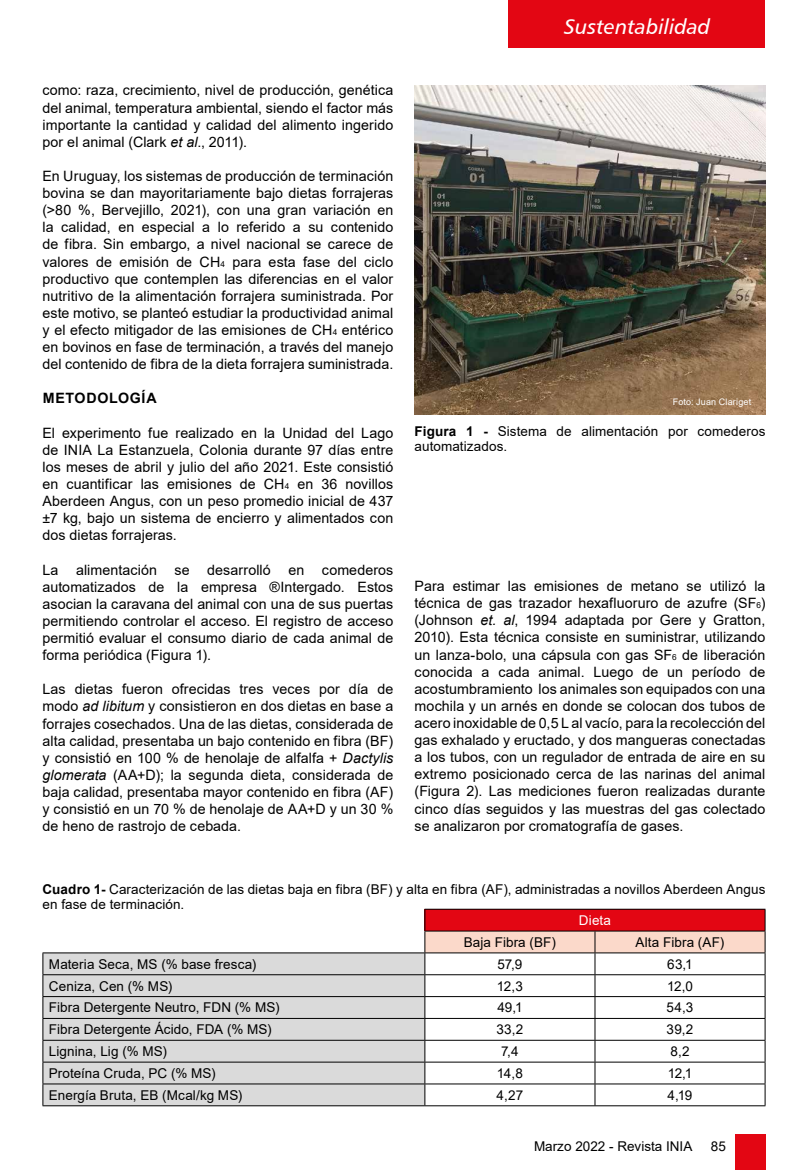
<style>
.page{position:relative;width:808px;height:1170px;background:#fff}
.page>*{position:absolute;margin:0;border:0;box-sizing:border-box;transform-origin:0 0}
.t1{font:21px "Humanist 777 BT Italic B";color:#fff}
.t2{font:14.25px/17.1px "Arial";letter-spacing:.005em;color:#000;text-align:justify}
.t3{font:700 14.25px "Arial";letter-spacing:.045em;color:#000}
.t4{font:13.5px/15px "Arial";letter-spacing:.005em;color:#000}
.t5{font:13.5px "Arial";letter-spacing:.01em;color:#fff}
.t6{font:9px "Arial";letter-spacing:.02em;color:#fff}
.s1{font-style:italic}
.s2{font-size:8.25px}
.s3{font-weight:700}
</style>
<div class="page">
<div style="left:508px;top:0;width:257px;height:47px;background:#e30613"></div>
<div style="left:734px;top:1134px;width:31px;height:35px;background:#e30613"></div>
<img style="left:415px;top:85px;width:350px;height:330px">
<div style="left:44px;top:953px;width:380px;height:152px;background:#dadada"></div>
<hr style="left:424px;top:908px;width:171px;height:1px;background:#000">
<hr style="left:595px;top:908px;width:170px;height:1px;background:#000">
<hr style="left:43px;top:974px;width:382px;height:1px;background:#000">
<hr style="left:43px;top:996px;width:382px;height:1px;background:#000">
<hr style="left:43px;top:1017px;width:382px;height:1px;background:#000">
<hr style="left:43px;top:1039px;width:382px;height:1px;background:#000">
<hr style="left:43px;top:1061px;width:382px;height:1px;background:#000">
<hr style="left:43px;top:1083px;width:382px;height:1px;background:#000">
<svg style="left:43px;top:953px;width:1px;height:152px"></svg>
<svg style="left:424px;top:909px;width:342px;height:196px"></svg>
<hr style="left:424px;top:930px;width:171px;height:1px;background:#000">
<hr style="left:43px;top:952px;width:382px;height:1px;background:#000">
<hr style="left:425px;top:952px;width:170px;height:1px;background:#000">
<hr style="left:595px;top:952px;width:170px;height:1px;background:#000">
<hr style="left:43px;top:1105px;width:382px;height:1px;background:#000">
<hr style="left:425px;top:1105px;width:170px;height:1px;background:#000">
<hr style="left:595px;top:1105px;width:170px;height:1px;background:#000">
<p class="t2" style="left:43px;top:82px;width:352px">como: raza, crecimiento, nivel de producción, genética del animal, temperatura ambiental, siendo el factor más importante la cantidad y calidad del alimento ingerido por el animal (Clark <span class="s1">et al</span>., 2011).</p>
<p class="t2" style="left:43px;top:167px;width:352px">En Uruguay, los sistemas de producción de terminación bovina se dan mayoritariamente bajo dietas forrajeras (&gt;80 %, Bervejillo, 2021), con una gran variación en la calidad, en especial a lo referido a su contenido de fibra. Sin embargo, a nivel nacional se carece de valores de emisión de CH<span class="s2">4</span> para esta fase del ciclo productivo que contemplen las diferencias en el valor nutritivo de la alimentación forrajera suministrada. Por este motivo, se planteó estudiar la productividad animal y el efecto mitigador de las emisiones de CH<span class="s2">4</span> entérico en bovinos en fase de terminación, a través del manejo del contenido de fibra de la dieta forrajera suministrada.</p>
<p class="t3" style="left:43px;top:388px;width:115px">METODOLOGÍA</p>
<p class="t2" style="left:43px;top:424px;width:352px">El experimento fue realizado en la Unidad del Lago de INIA La Estanzuela, Colonia durante 97 días entre los meses de abril y julio del año 2021. Este consistió en cuantificar las emisiones de CH<span class="s2">4</span> en 36 novillos Aberdeen Angus, con un peso promedio inicial de 437 ±7 kg, bajo un sistema de encierro y alimentados con dos dietas forrajeras.</p>
<p class="t2" style="left:43px;top:561px;width:352px">La alimentación se desarrolló en comederos automatizados de la empresa ®Intergado. Estos asocian la caravana del animal con una de sus puertas permitiendo controlar el acceso. El registro de acceso permitió evaluar el consumo diario de cada animal de forma periódica (Figura 1).</p>
<p class="t2" style="left:43px;top:680px;width:352px">Las dietas fueron ofrecidas tres veces por día de modo <span class="s1">ad libitum</span> y consistieron en dos dietas en base a forrajes cosechados. Una de las dietas, considerada de alta calidad, presentaba un bajo contenido en fibra (BF) y consistió en 100 % de henolaje de alfalfa + <span class="s1">Dactylis glomerata</span> (AA+D); la segunda dieta, considerada de baja calidad, presentaba mayor contenido en fibra (AF) y consistió en un 70 % de henolaje de AA+D y un 30 % de heno de rastrojo de cebada.</p>
<h1 class="t1" style="left:564px;top:13px;width:147px">Sustentabilidad</h1>
<p class="t6" style="left:673px;top:395px;width:80px">Foto: Juan Clariget</p>
<p class="t4" style="left:415px;top:424px;width:352px"><span class="s3">Figura 1 -</span> Sistema de alimentación por comederos automatizados.</p>
<p class="t2" style="left:415px;top:577px;width:352px">Para estimar las emisiones de metano se utilizó la técnica de gas trazador hexafluoruro de azufre (SF<span class="s2">6</span>) (Johnson <span class="s1">et. al</span>, 1994 adaptada por Gere y Gratton, 2010). Esta técnica consiste en suministrar, utilizando un lanza-bolo, una cápsula con gas SF<span class="s2">6</span> de liberación conocida a cada animal. Luego de un período de acostumbramiento los animales son equipados con una mochila y un arnés en donde se colocan dos tubos de acero inoxidable de 0,5 L al vacío, para la recolección del gas exhalado y eructado, y dos mangueras conectadas a los tubos, con un regulador de entrada de aire en su extremo posicionado cerca de las narinas del animal (Figura 2). Las mediciones fueron realizadas durante cinco días seguidos y las muestras del gas colectado se analizaron por cromatografía de gases.</p>
<p class="t4" style="left:42px;top:881px;width:724px"><span class="s3">Cuadro 1-</span> Caracterización de las dietas baja en fibra (BF) y alta en fibra (AF), administradas a novillos Aberdeen Angus en fase de terminación.</p>
<p class="t5" style="left:579px;top:910px;width:34px">Dieta</p>
<p class="t4" style="left:464px;top:934px;width:94px">Baja Fibra (BF)</p>
<p class="t4" style="left:635px;top:934px;width:90px">Alta Fibra (AF)</p>
<p class="t4" style="left:49px;top:956px;width:209px">Materia Seca, MS (% base fresca)</p>
<p class="t4" style="left:497px;top:956px;width:27px">57,9</p>
<p class="t4" style="left:667px;top:956px;width:27px">63,1</p>
<p class="t4" style="left:49px;top:978px;width:125px">Ceniza, Cen (% MS)</p>
<p class="t4" style="left:497px;top:978px;width:27px">12,3</p>
<p class="t4" style="left:667px;top:978px;width:27px">12,0</p>
<p class="t4" style="left:49px;top:1000px;width:232px">Fibra Detergente Neutro, FDN (% MS)</p>
<p class="t4" style="left:497px;top:1000px;width:27px">49,1</p>
<p class="t4" style="left:667px;top:1000px;width:28px">54,3</p>
<p class="t4" style="left:49px;top:1021px;width:224px">Fibra Detergente Ácido, FDA (% MS)</p>
<p class="t4" style="left:496px;top:1021px;width:28px">33,2</p>
<p class="t4" style="left:667px;top:1021px;width:28px">39,2</p>
<p class="t4" style="left:49px;top:1043px;width:120px">Lignina, Lig (% MS)</p>
<p class="t4" style="left:501px;top:1043px;width:19px">7,4</p>
<p class="t4" style="left:670px;top:1043px;width:21px">8,2</p>
<p class="t4" style="left:49px;top:1065px;width:168px">Proteína Cruda, PC (% MS)</p>
<p class="t4" style="left:497px;top:1065px;width:27px">14,8</p>
<p class="t4" style="left:668px;top:1065px;width:26px">12,1</p>
<p class="t4" style="left:49px;top:1087px;width:195px">Energía Bruta, EB (Mcal/kg MS)</p>
<p class="t4" style="left:497px;top:1087px;width:28px">4,27</p>
<p class="t4" style="left:668px;top:1087px;width:26px">4,19</p>
<p class="t4" style="left:534px;top:1138px;width:160px">Marzo 2022 - Revista INIA</p>
<p class="t4" style="left:711px;top:1138px;width:17px">85</p>
</div>
